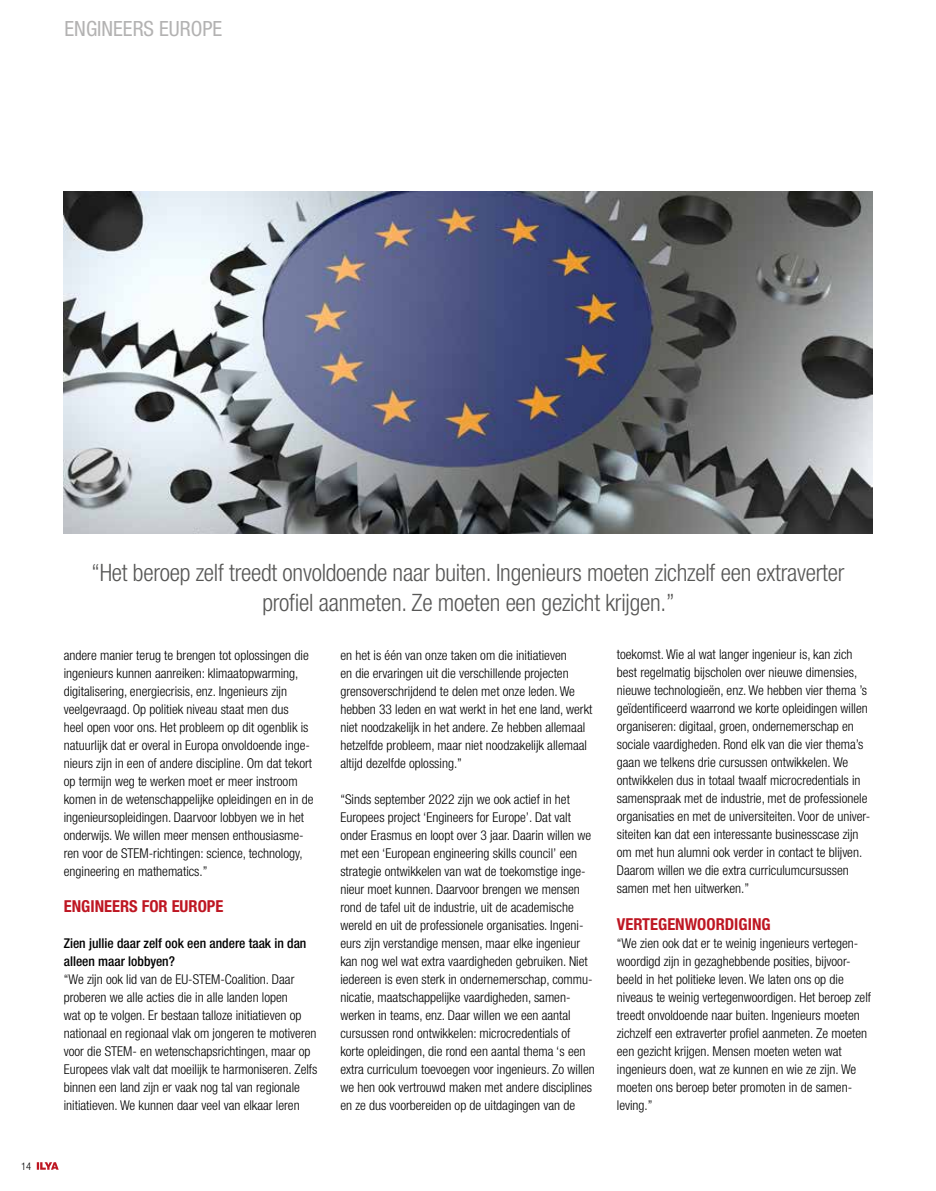
<style>
.page{position:relative;width:936px;height:1191px;background:#fff}
.page>*{position:absolute;margin:0;border:0;box-sizing:border-box;transform-origin:0 0}
.t1{font:300 condensed 24px/30px "Helvetica Neue LT Std";letter-spacing:-.01em;color:#575756;text-align:center}
.t2{font:condensed 21px "Helvetica Neue LT Std";color:#b3b2b2}
.t3{font:700 condensed 16.5px "Helvetica Neue LT Std";color:#be1622}
.t4{font:300 condensed 13.5px/18px "Helvetica Neue LT Std";color:#000}
.t5{font:500 condensed 13.5px/18px "Helvetica Neue LT Std";color:#000}
.t6{font:300 condensed 10.5px "Helvetica Neue LT Std";color:#000}
</style>
<div class="page">
<svg style="left:37px;top:1162px;width:22px;height:7px"></svg>
<img style="left:64px;top:191px;width:808px;height:342px">
<h2 class="t2" style="left:65px;top:17px;width:159px">ENGINEERS EUROPE</h2>
<p class="t6" style="left:21px;top:1160px;width:12px">14</p>
<h1 class="t1" style="left:91px;top:557px;width:754px">“Het beroep zelf treedt onvoldoende naar buiten. Ingenieurs moeten zichzelf een extraverter profiel aanmeten. Ze moeten een gezicht krijgen.”</h1>
<p class="t4" style="left:64px;top:645px;width:251px">andere manier terug te brengen tot oplossingen die ingenieurs kunnen aanreiken: klimaatopwarming, digitalisering, energiecrisis, enz. Ingenieurs zijn veelgevraagd. Op politiek niveau staat men dus<br>heel open voor ons. Het probleem op dit ogenblik is natuurlijk dat er overal in Europa onvoldoende inge&shy;nieurs zijn in een of andere discipline. Om dat tekort op termijn weg te werken moet er meer instroom komen in de wetenschappelijke opleidingen en in de ingenieursopleidingen. Daarvoor lobbyen we in het onderwijs. We willen meer mensen enthousiasme&shy;ren voor de STEM-richtingen: science, technology, engineering en mathematics.”</p>
<p class="t3" style="left:64px;top:895px;width:161px">ENGINEERS FOR EUROPE</p>
<p class="t5" style="left:64px;top:933px;width:244px">Zien jullie daar zelf ook een andere taak in dan alleen maar lobbyen?</p>
<p class="t4" style="left:64px;top:969px;width:255px">“We zijn ook lid van de EU-STEM-Coalition. Daar proberen we alle acties die in alle landen lopen<br>wat op te volgen. Er bestaan talloze initiatieven op nationaal en regionaal vlak om jongeren te motiveren voor die STEM- en wetenschapsrichtingen, maar op Europees vlak valt dat moeilijk te harmoniseren. Zelfs binnen een land zijn er vaak nog tal van regionale initiatieven. We kunnen daar veel van elkaar leren</p>
<p class="t4" style="left:340px;top:645px;width:253px">en het is één van onze taken om die initiatieven<br>en die ervaringen uit die verschillende projecten grensoverschrijdend te delen met onze leden. We hebben 33 leden en wat werkt in het ene land, werkt niet noodzakelijk in het andere. Ze hebben allemaal hetzelfde probleem, maar niet noodzakelijk allemaal altijd dezelfde oplossing.”</p>
<p class="t4" style="left:340px;top:789px;width:256px">“Sinds september 2022 zijn we ook actief in het Europees project ‘Engineers for Europe’. Dat valt onder Erasmus en loopt over 3 jaar. Daarin willen we met een ‘European engineering skills council’ een strategie ontwikkelen van wat de toekomstige inge&shy;nieur moet kunnen. Daarvoor brengen we mensen rond de tafel uit de industrie, uit de academische wereld en uit de professionele organisaties. Ingeni&shy;eurs zijn verstandige mensen, maar elke ingenieur kan nog wel wat extra vaardigheden gebruiken. Niet iedereen is even sterk in ondernemerschap, commu&shy;nicatie, maatschappelijke vaardigheden, samen&shy;werken in teams, enz. Daar willen we een aantal cursussen rond ontwikkelen: microcredentials of korte opleidingen, die rond een aantal thema ‘s een extra curriculum toevoegen voor ingenieurs. Zo willen we hen ook vertrouwd maken met andere disciplines en ze dus voorbereiden op de uitdagingen van de</p>
<p class="t4" style="left:617px;top:645px;width:255px">toekomst. Wie al wat langer ingenieur is, kan zich best regelmatig bijscholen over nieuwe dimensies, nieuwe technologieën, enz. We hebben vier thema ’s geïdentificeerd waarrond we korte opleidingen willen organiseren: digitaal, groen, ondernemerschap en sociale vaardigheden. Rond elk van die vier thema’s gaan we telkens drie cursussen ontwikkelen. We ontwikkelen dus in totaal twaalf microcredentials in samenspraak met de industrie, met de professionele organisaties en met de universiteiten. Voor de univer&shy;siteiten kan dat een interessante businesscase zijn om met hun alumni ook verder in contact te blijven.<br>Daarom willen we die extra curriculumcursussen samen met hen uitwerken.”</p>
<p class="t3" style="left:617px;top:913px;width:155px">VERTEGENWOORDIGING</p>
<p class="t4" style="left:617px;top:933px;width:256px">“We zien ook dat er te weinig ingenieurs vertegen&shy;woordigd zijn in gezaghebbende posities, bijvoor&shy;beeld in het politieke leven. We laten ons op die niveaus te weinig vertegenwoordigen. Het beroep zelf treedt onvoldoende naar buiten. Ingenieurs moeten zichzelf een extraverter profiel aanmeten. Ze moeten een gezicht krijgen. Mensen moeten weten wat ingenieurs doen, wat ze kunnen en wie ze zijn. We moeten ons beroep beter promoten in de samen&shy;leving.”</p>
</div>
